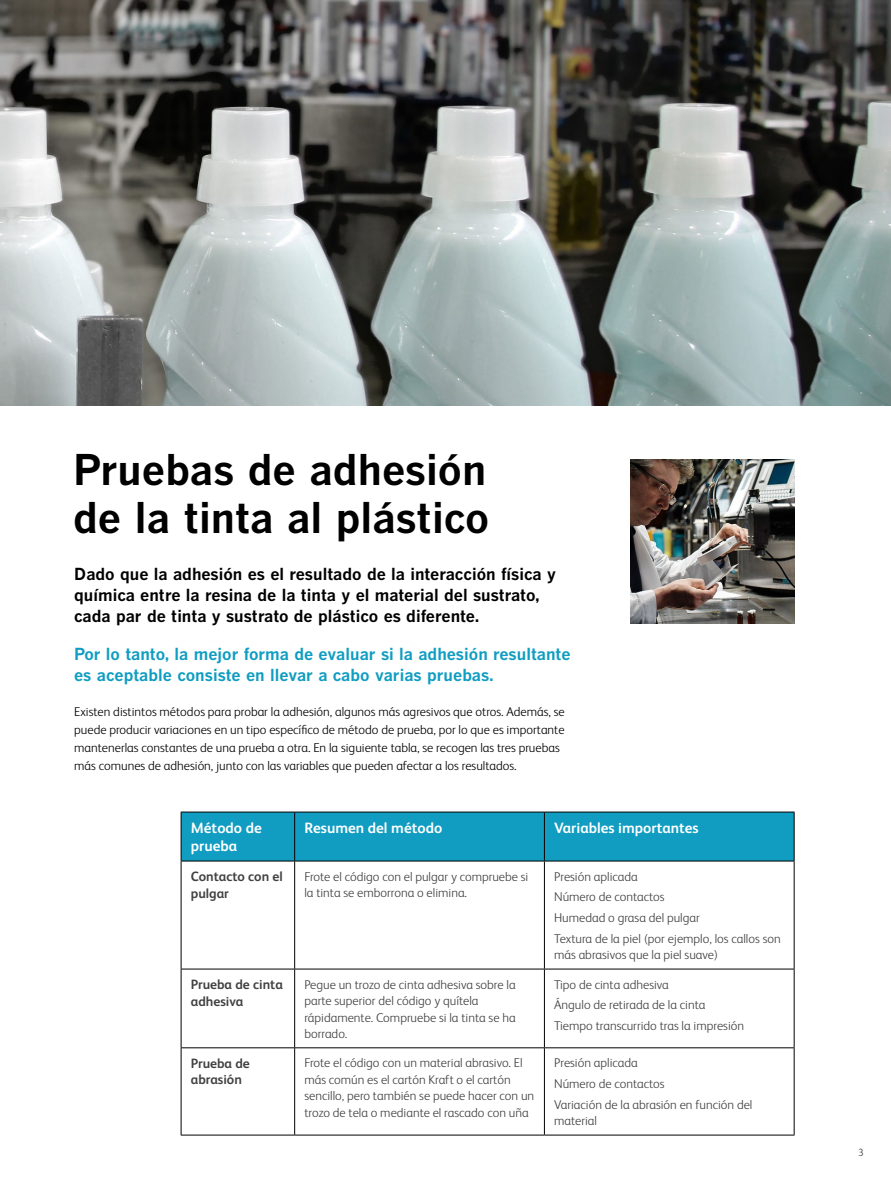
<style>
.page{position:relative;width:891px;height:1188px;background:#fff}
.page>*{position:absolute;margin:0;border:0;box-sizing:border-box;transform-origin:0 0}
.t1{font:700 42px/48px "Benton Gothic";color:#000}
.t2{font:700 16.5px/21px "Benton Gothic";color:#000}
.t3{font:700 16.5px/21px "Benton Gothic";color:#109dc1}
.t4{font:700 15px/18px "FS Albert Pro";color:#fff}
.t5{font:700 13.5px/16.5px "FS Albert Pro";color:#414042}
.t6{font:300 12.75px/16.5px "FS Albert Pro";color:#414042}
.t7{font:300 12.75px/18px "FS Albert Pro";color:#000}
.t8{font:300 10.5px "FS Albert Pro";color:#414042}
</style>
<div class="page">
<img style="left:0;top:0;width:891px;height:406px">
<div style="left:182px;top:813px;width:612px;height:48px;background:#109dc1"></div>
<hr style="left:294px;top:861px;width:1px;height:108px;background:#000">
<hr style="left:544px;top:861px;width:1px;height:108px;background:#000">
<hr style="left:181px;top:969px;width:114px;height:1px;background:#000">
<hr style="left:295px;top:969px;width:249px;height:1px;background:#000">
<hr style="left:294px;top:969px;width:1px;height:78px;background:#000">
<hr style="left:544px;top:969px;width:251px;height:1px;background:#000">
<hr style="left:544px;top:969px;width:1px;height:78px;background:#000">
<hr style="left:181px;top:1047px;width:114px;height:1px;background:#000">
<hr style="left:295px;top:1047px;width:249px;height:1px;background:#000">
<hr style="left:294px;top:1048px;width:1px;height:87px;background:#000">
<hr style="left:544px;top:1047px;width:251px;height:1px;background:#000">
<hr style="left:544px;top:1048px;width:1px;height:87px;background:#000">
<hr style="left:294px;top:812px;width:1px;height:49px;background:#000">
<hr style="left:544px;top:812px;width:1px;height:49px;background:#000">
<hr style="left:181px;top:812px;width:114px;height:1px;background:#000">
<hr style="left:181px;top:812px;width:1px;height:49px;background:#000">
<hr style="left:295px;top:812px;width:249px;height:1px;background:#000">
<hr style="left:544px;top:812px;width:251px;height:1px;background:#000">
<hr style="left:794px;top:812px;width:1px;height:49px;background:#000">
<hr style="left:181px;top:861px;width:1px;height:108px;background:#000">
<hr style="left:794px;top:861px;width:1px;height:108px;background:#000">
<hr style="left:181px;top:969px;width:1px;height:78px;background:#000">
<hr style="left:794px;top:969px;width:1px;height:78px;background:#000">
<hr style="left:181px;top:1048px;width:1px;height:87px;background:#000">
<hr style="left:794px;top:1048px;width:1px;height:87px;background:#000">
<hr style="left:181px;top:1135px;width:114px;height:1px;background:#000">
<hr style="left:295px;top:1135px;width:249px;height:1px;background:#000">
<hr style="left:544px;top:1135px;width:251px;height:1px;background:#000">
<hr style="left:181px;top:861px;width:114px;height:1px;background:#000">
<hr style="left:295px;top:861px;width:249px;height:1px;background:#000">
<hr style="left:544px;top:861px;width:251px;height:1px;background:#000">
<img style="left:630px;top:459px;width:165px;height:165px">
<h1 class="t1" style="left:73px;top:447px;width:418px">Pruebas de adhesión de la tinta al plástico</h1>
<p class="t2" style="left:74px;top:564px;width:483px">Dado que la adhesión es el resultado de la interacción física y química entre la resina de la tinta y el material del sustrato, cada par de tinta y sustrato de plástico es diferente.</p>
<p class="t3" style="left:74px;top:644px;width:498px">Por lo tanto, la mejor forma de evaluar si la adhesión resultante es aceptable consiste en llevar a cabo varias pruebas.</p>
<p class="t7" style="left:74px;top:702px;width:492px">Existen distintos métodos para probar la adhesión, algunos más agresivos que otros. Además, se puede producir variaciones en un tipo específico de método de prueba, por lo que es importante mantenerlas constantes de una prueba a otra. En la siguiente tabla, se recogen las tres pruebas más comunes de adhesión, junto con las variables que pueden afectar a los resultados.</p>
<p class="t4" style="left:191px;top:818px;width:73px">Método de prueba</p>
<p class="t4" style="left:304px;top:818px;width:139px">Resumen del método</p>
<p class="t4" style="left:554px;top:818px;width:146px">Variables importantes</p>
<p class="t5" style="left:191px;top:868px;width:94px">Contacto con el pulgar</p>
<p class="t6" style="left:304px;top:867px;width:226px">Frote el código con el pulgar y compruebe si la tinta se emborrona o elimina.</p>
<p class="t6" style="left:554px;top:865px;width:228px;line-height:20.7px">Presión aplicada<br>Número de contactos<br>Humedad o grasa del pulgar<br>Textura de la piel (por ejemplo, los callos son</p>
<p class="t6" style="left:554px;top:946px;width:166px">más abrasivos que la piel suave)</p>
<p class="t5" style="left:191px;top:976px;width:94px">Prueba de cinta adhesiva</p>
<p class="t6" style="left:304px;top:975px;width:213px">Pegue un trozo de cinta adhesiva sobre la parte superior del código y quítela rápidamente. Compruebe si la tinta se ha borrado.</p>
<p class="t6" style="left:554px;top:973px;width:192px;line-height:20.7px">Tipo de cinta adhesiva<br>Ángulo de retirada de la cinta<br>Tiempo transcurrido tras la impresión</p>
<p class="t5" style="left:191px;top:1054px;width:61px">Prueba de abrasión</p>
<p class="t6" style="left:304px;top:1054px;width:231px">Frote el código con un material abrasivo. El más común es el cartón Kraft o el cartón sencillo, pero también se puede hacer con un trozo de tela o mediante el rascado con uña</p>
<p class="t6" style="left:554px;top:1052px;width:200px;line-height:20.7px">Presión aplicada<br>Número de contactos<br>Variación de la abrasión en función del</p>
<p class="t6" style="left:554px;top:1112px;width:44px">material</p>
<p class="t8" style="left:858px;top:1145px;width:7px">3</p>
</div>
